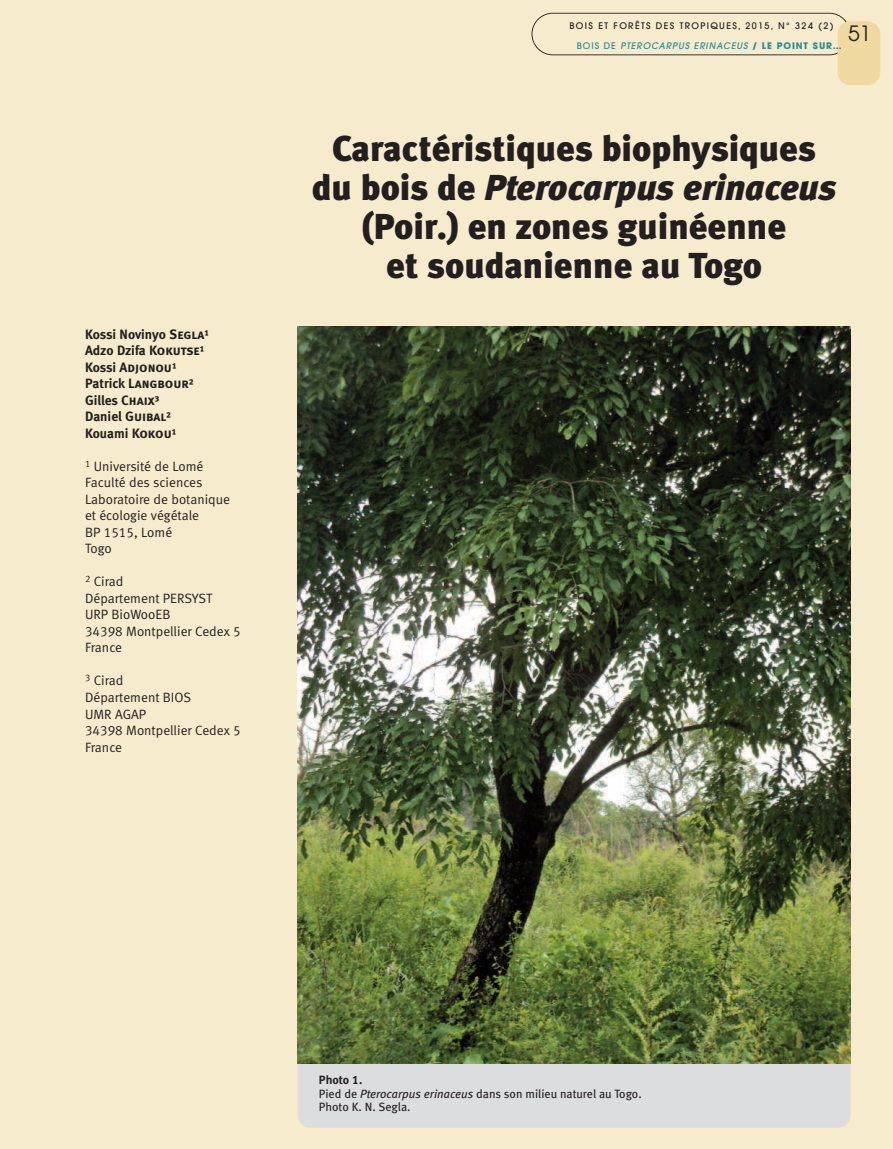
<style>
.page{position:relative;width:893px;height:1149px;background:#fff}
.page>*{position:absolute;margin:0;border:0;box-sizing:border-box;transform-origin:0 0}
.t1{font:36px/39px "Meta Black LF";color:#231f20;text-align:center}
.t2{font:21px "Avant Garde";color:#231f20}
.t3{font:13.5px/16.5px "Meta Normal LF";color:#231f20}
.t4{font:13.5px/16.5px "Meta Bold LF";color:#231f20}
.t5{font:13.5px "Meta Bold LF Caps";color:#231f20}
.t6{font:12px/13.5px "Meta Book LF";color:#231f20}
.t7{font:12px "Meta Bold LF";color:#231f20}
.t8{font:500 9px "Avant Garde";letter-spacing:.15em;color:#231f20}
.t9{font:italic 500 9px "Avant Garde";letter-spacing:.1em;color:#2c8993}
.s1{font-family:"Meta Bold LF Caps"}
.s2{font-family:"Meta Bold LF"}
.s3{font-style:normal}
.s4{font-weight:700;font-style:normal}
.s5{font-style:italic}
</style>
<div class="page">
<div style="left:0;top:0;width:893px;height:1148px;background:#f6ebcd"></div>
<div style="left:298px;top:927px;width:552px;height:200px;background:#dcdddf;border-radius:13px"></div>
<img style="left:298px;top:326px;width:552px;height:737px">
<svg style="left:531px;top:13px;width:316px;height:42px"></svg>
<div style="left:838px;top:21px;width:42px;height:64px;background:#f0d9a0;border-radius:13px"></div>
<p class="t4" style="left:85px;top:327px;width:125px">Kossi Novinyo <span class="s1">Segla</span>¹<br>Adzo Dzifa <span class="s1">Kokutse</span>¹</p>
<p class="t5" style="left:85px;top:362px;width:93px"><span class="s2">Kossi</span> Adjonou<span class="s2">¹</span></p>
<p class="t4" style="left:85px;top:376px;width:110px">Patrick <span class="s1">Langbour</span>²<br>Gilles <span class="s1">Chaix</span>³<br>Daniel <span class="s1">Guibal</span>²<br>Kouami <span class="s1">Kokou</span>¹</p>
<p class="t3" style="left:85px;top:459px;width:146px"><sup>1</sup> Université de Lomé<br>Faculté des sciences<br>Laboratoire de botanique et écologie végétale<br>BP 1515, Lomé<br>Togo</p>
<p class="t3" style="left:85px;top:574px;width:157px"><sup>2</sup> Cirad<br>Département PERSYST<br>URP BioWooEB<br>34398 Montpellier Cedex 5<br>France</p>
<p class="t3" style="left:85px;top:673px;width:157px"><sup>3</sup> Cirad<br>Département BIOS<br>UMR AGAP<br>34398 Montpellier Cedex 5<br>France</p>
<p class="t8" style="left:569px;top:23px;width:266px">BOIS ET FORÊTS DES TROPIQUES, 2015, N° 324 (2)</p>
<h2 class="t2" style="left:848px;top:26px;width:25px">51</h2>
<p class="t9" style="left:577px;top:42px;width:267px"><span class="s3">BOIS DE</span> PTEROCARPUS ERINACEUS <span class="s4">/ LE POINT SUR…</span></p>
<h1 class="t1" style="left:312px;top:132px;width:526px">Caractéristiques biophysiques du bois de <span class="s5">Pterocarpus erinaceus </span>(Poir.) en zones guinéenne<br>et soudanienne au Togo</h1>
<p class="t7" style="left:319px;top:1075px;width:45px">Photo 1.</p>
<p class="t6" style="left:319px;top:1087px;width:324px">Pied de <span class="s5">Pterocarpus erinaceus</span> dans son milieu naturel au Togo.<br>Photo K. N. Segla.</p>
</div>
